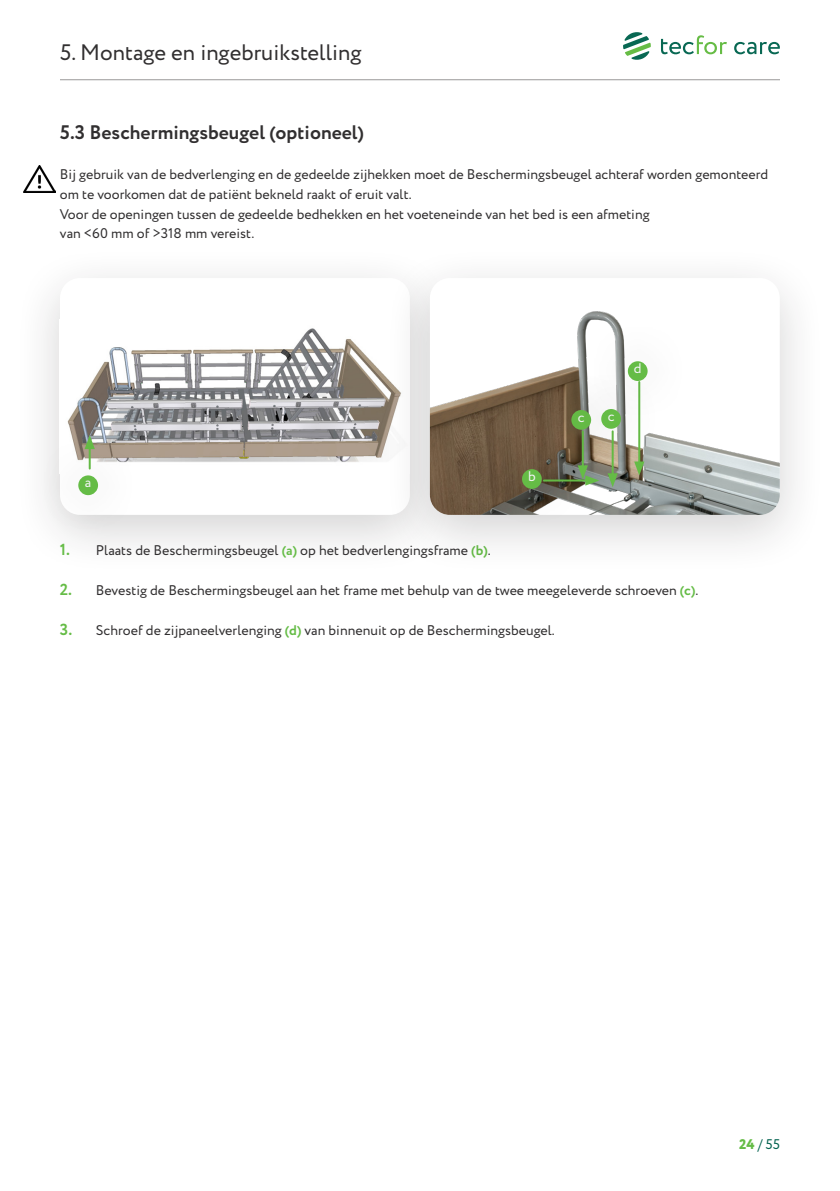
<style>
.page{position:relative;width:840px;height:1191px;background:#fff}
.page>*{position:absolute;margin:0;border:0;box-sizing:border-box;transform-origin:0 0}
.Page_Title_Main-1{font:22.4px "Circe";color:#312f30}
.t1{font:700 19.6px "Circe";color:#312f30}
.t2{font:14px/19.8px "Circe";color:#312f30}
.t3{font:14px "Circe";color:#046350}
.t4{font:14px "Circe";color:#f2f3f4}
.s1{font-weight:700;font-size:16px;color:#65bc46}
.s2{font-weight:700;color:#65bc46}
.s3{font-weight:800;color:#65bc46}
</style>
<div class="page">
<hr style="left:60px;top:79px;width:719px;height:1px;background:#312f30">
<svg style="left:661px;top:35px;width:65px;height:19px"></svg>
<svg style="left:734px;top:42px;width:45px;height:12px"></svg>
<svg style="left:623px;top:32px;width:27px;height:28px"></svg>
<img style="left:24px;top:165px;width:31px;height:28px">
<div style="left:13px;top:245px;width:444px;height:331px;background:#231f20;opacity:.2"></div>
<div style="left:60px;top:278px;width:349px;height:237px;background:#fff;border-radius:20px"></div>
<img style="left:67px;top:328px;width:315px;height:134px">
<div style="left:34px;top:431px;width:108px;height:108px;background:#312f30;opacity:.3"></div>
<div style="left:78px;top:475px;width:20px;height:20px;background:#65bc46;border-radius:50%"></div>
<div style="left:382px;top:245px;width:444px;height:331px;background:#231f20;opacity:.2"></div>
<img style="left:429px;top:282px;width:350px;height:233px">
<svg style="left:633px;top:472px;width:11px;height:3px"></svg>
<div style="left:583px;top:317px;width:108px;height:108px;background:#312f30;opacity:.3"></div>
<svg style="left:627px;top:361px;width:20px;height:20px"></svg>
<div style="left:478px;top:425px;width:107px;height:107px;background:#312f30;opacity:.3"></div>
<div style="left:521px;top:469px;width:20px;height:20px;background:#65bc46;border-radius:50%"></div>
<svg style="left:577px;top:473px;width:22px;height:12px"></svg>
<svg style="left:607px;top:473px;width:10px;height:14px"></svg>
<div style="left:527px;top:366px;width:107px;height:107px;background:#312f30;opacity:.3"></div>
<div style="left:557px;top:365px;width:107px;height:107px;background:#312f30;opacity:.3"></div>
<div style="left:601px;top:409px;width:19px;height:20px;background:#65bc46;border-radius:50%"></div>
<p class="Page_Title_Main-1" style="left:60px;top:38px;width:303px">5. Montage en ingebruikstelling</p>
<h4 class="t1" style="left:60px;top:119px;width:305px">5.3 Beschermingsbeugel (optioneel)</h4>
<p class="t2" style="left:60px;top:165px;width:709px">Bij gebruik van de bedverlenging en de gedeelde zijhekken moet de Beschermingsbeugel achteraf worden gemonteerd om te voorkomen dat de patiënt bekneld raakt of eruit valt.</p>
<p class="t2" style="left:60px;top:204px;width:591px">Voor de openingen tussen de gedeelde bedhekken en het voeteneinde van het bed is een afmeting van &lt;60 mm of &gt;318 mm vereist.</p>
<p class="t4" style="left:85px;top:473px;width:8px">a</p>
<p class="t4" style="left:527px;top:467px;width:9px">b</p>
<p class="t4" style="left:577px;top:408px;width:8px">c</p>
<p class="t4" style="left:607px;top:407px;width:8px">c</p>
<p class="t4" style="left:633px;top:359px;width:9px">d</p>
<p class="t2" style="left:60px;top:541px;width:432px"><span class="s1">1.</span> Plaats de Beschermingsbeugel <span class="s2">(a)</span> op het bedverlengingsframe <span class="s2">(b)</span>.</p>
<p class="t2" style="left:60px;top:580px;width:639px"><span class="s1">2.</span> Bevestig de Beschermingsbeugel aan het frame met behulp van de twee meegeleverde schroeven <span class="s2">(c)</span>.</p>
<p class="t2" style="left:60px;top:620px;width:496px"><span class="s1">3.</span> Schroef de zijpaneelverlenging <span class="s2">(d)</span> van binnenuit op de Beschermingsbeugel.</p>
<p class="t3" style="left:738px;top:1135px;width:42px"><span class="s3">24</span> / 55</p>
</div>
